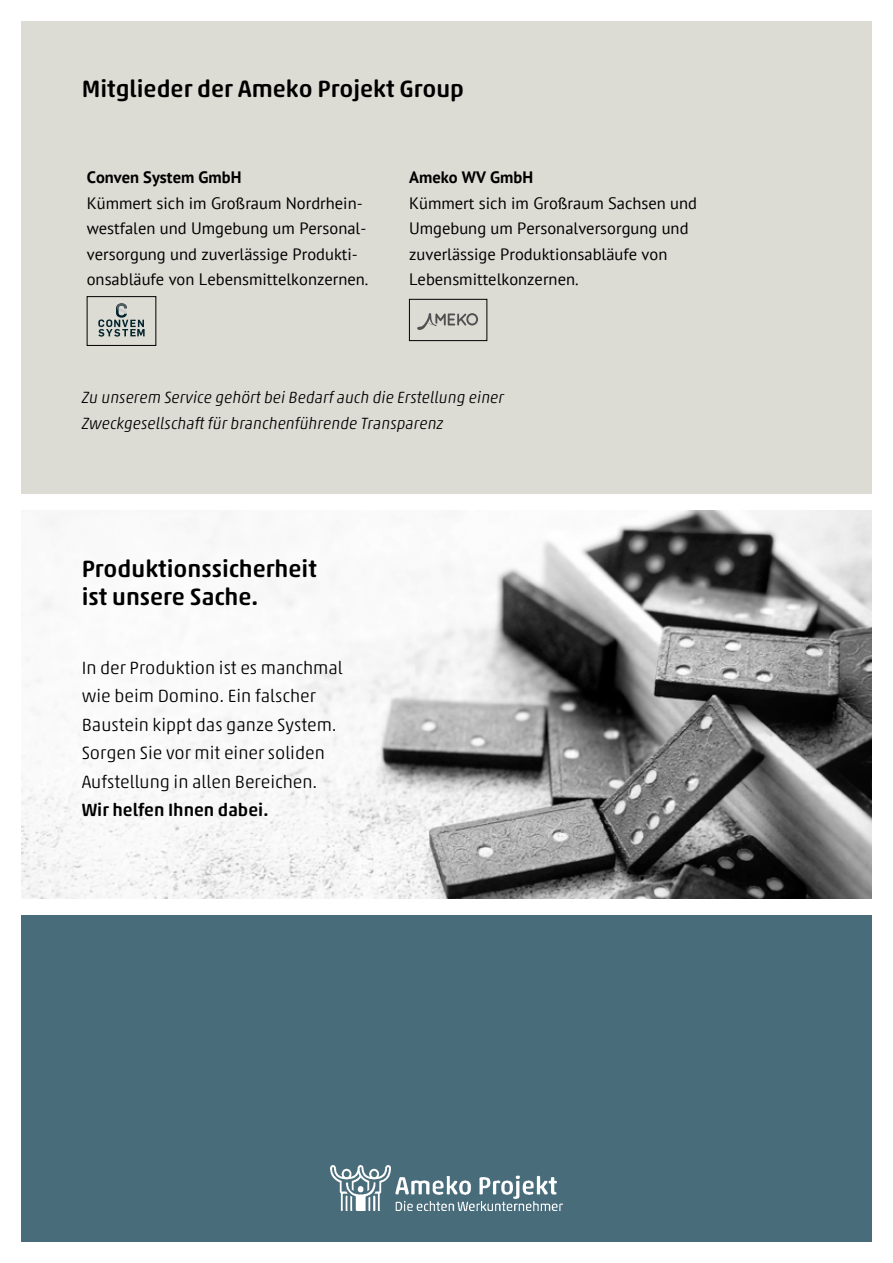
<style>
.page{position:relative;width:893px;height:1263px;background:#fff}
.page>*{position:absolute;margin:0;border:0;box-sizing:border-box;transform-origin:0 0}
.t1{font:500 24px/28.5px "Akko Rounded Pro";color:#000}
.t2{font:300 18px/28.5px "Akko Rounded Pro";color:#000}
.t3{font:500 18px "Akko Rounded Pro";color:#000}
.t4{font:16.5px/25.5px "PT Sans";color:#000}
.t5{font:italic 300 16.5px/25.5px "Akko Rounded Pro";color:#000}
.t6{font:700 16.5px "PT Sans";color:#000}
</style>
<div class="page">
<img style="left:21px;top:510px;width:851px;height:388px">
<div style="left:21px;top:21px;width:851px;height:473px;background:#dcdbd4"></div>
<div style="left:21px;top:915px;width:851px;height:327px;background:#496c7b"></div>
<img style="left:331px;top:1165px;width:231px;height:45px">
<div style="left:87px;top:296px;width:69px;height:50px;border:1px solid #000"></div>
<svg style="left:98px;top:303px;width:47px;height:34px"></svg>
<div style="left:409px;top:299px;width:78px;height:42px;border:1px solid #000"></div>
<svg style="left:417px;top:313px;width:61px;height:17px"></svg>
<h1 class="t1" style="left:82px;top:74px;width:384px">Mitglieder der Ameko Projekt Group</h1>
<p class="t6" style="left:87px;top:166px;width:156px">Conven System GmbH</p>
<p class="t4" style="left:87px;top:190px;width:283px">Kümmert sich im Großraum Nordrhein&shy;westfalen und Umgebung um Personal&shy;versorgung und zuverlässige Produkti&shy;onsabläufe von Lebensmittelkonzernen.</p>
<p class="t6" style="left:409px;top:166px;width:126px">Ameko WV GmbH</p>
<p class="t4" style="left:409px;top:190px;width:289px">Kümmert sich im Großraum Sachsen und Umgebung um Personalversorgung und zuverlässige Produktionsabläufe von Lebensmittelkonzernen.</p>
<p class="t5" style="left:82px;top:385px;width:424px">Zu unserem Service gehört bei Bedarf auch die Erstellung einer<br>Zweckgesellschaft für branchenführende Transparenz</p>
<h1 class="t1" style="left:82px;top:554px;width:237px">Produktionssicherheit ist unsere Sache.</h1>
<p class="t2" style="left:82px;top:653px;width:263px">I n der Produktion ist es manchmal wie beim Domino. Ein falscher<br>Baustein kippt das ganze System.<br>Sorgen Sie vor mit einer soliden<br>Aufstellung in allen Bereichen.</p>
<p class="t3" style="left:82px;top:799px;width:188px">Wir helfen I hnen dabei.</p>
</div>
